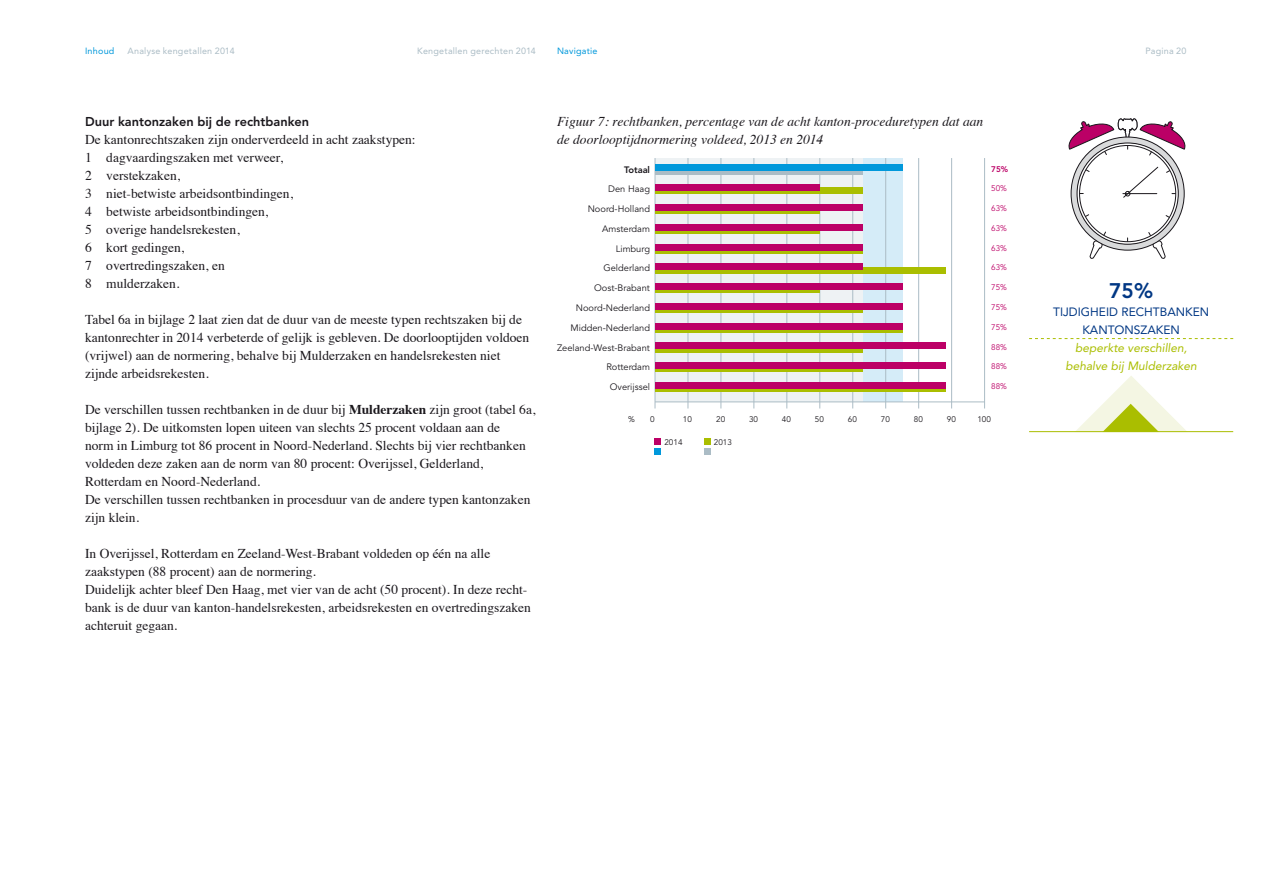
<style>
.page{position:relative;width:1263px;height:893px;background:#fff}
.page>*{position:absolute;margin:0;border:0;box-sizing:border-box;transform-origin:0 0}
._16_av_vet{font:800 21px "Avenir";color:#003784}
._10_plat_Times{font:13.5px/18px "Times";color:#1a171c}
._13_plat_inspring{font:13.5px "Times";color:#1a171c}
._11_plat_curs{font:italic 13.5px/18px "Times";color:#1a171c}
._16_av_vet-2{font:800 12.75px "Avenir";color:#1a171c}
._16_av_vet-3{font:italic 12px/18px "Avenir";color:#aabe00;text-align:center}
._16_av_vet-4{font:12px/18px "Avenir";color:#003784;text-align:center}
.t1{font:9.3px/19.8px "Avenir";color:#1a171c;text-align:right}
.t2{font:9px "Avenir";letter-spacing:.025em;color:#abbcc5}
.t3{font:9px "Avenir";letter-spacing:.025em;color:#0098db}
.t4{font:8.1px "Avenir";color:#bc0066}
.t5{font:8.1px "Avenir";color:#1a171c}
.t6{font:800 8.1px "Avenir";color:#bc0066}
.s1{font-weight:700}
.s2{font-weight:800}
</style>
<div class="page">
<div style="left:655px;top:158px;width:247px;height:244px;background:#d5ecf8"></div>
<div style="left:655px;top:158px;width:208px;height:244px;background:#eef2f4"></div>
<hr style="left:655px;top:158px;width:1px;height:250px;background:#abbcc5">
<hr style="left:688px;top:158px;width:1px;height:250px;background:#abbcc5">
<hr style="left:721px;top:158px;width:1px;height:250px;background:#abbcc5">
<hr style="left:754px;top:158px;width:1px;height:250px;background:#abbcc5">
<hr style="left:786px;top:158px;width:1px;height:250px;background:#abbcc5">
<hr style="left:819px;top:158px;width:1px;height:250px;background:#abbcc5">
<hr style="left:852px;top:158px;width:1px;height:250px;background:#abbcc5">
<hr style="left:885px;top:158px;width:1px;height:250px;background:#abbcc5">
<hr style="left:918px;top:158px;width:1px;height:250px;background:#abbcc5">
<hr style="left:951px;top:158px;width:1px;height:250px;background:#abbcc5">
<hr style="left:984px;top:158px;width:1px;height:250px;background:#abbcc5">
<div style="left:654px;top:438px;width:7px;height:7px;background:#bc0066"></div>
<div style="left:654px;top:448px;width:7px;height:7px;background:#0098db"></div>
<div style="left:704px;top:438px;width:6px;height:7px;background:#aabe00"></div>
<div style="left:704px;top:448px;width:6px;height:7px;background:#abbcc5"></div>
<hr style="left:655px;top:402px;width:329px;height:1px;background:#abbcc5">
<div style="left:655px;top:168px;width:208px;height:7px;background:#abbcc5"></div>
<div style="left:655px;top:188px;width:208px;height:6px;background:#aabe00"></div>
<div style="left:655px;top:207px;width:165px;height:7px;background:#aabe00"></div>
<div style="left:655px;top:227px;width:165px;height:7px;background:#aabe00"></div>
<svg style="left:655px;top:250px;width:208px;height:4px"></svg>
<div style="left:655px;top:267px;width:290px;height:6px;background:#aabe00"></div>
<div style="left:655px;top:287px;width:165px;height:6px;background:#aabe00"></div>
<div style="left:655px;top:306px;width:208px;height:7px;background:#aabe00"></div>
<svg style="left:655px;top:329px;width:247px;height:4px"></svg>
<div style="left:655px;top:346px;width:208px;height:6px;background:#aabe00"></div>
<div style="left:655px;top:366px;width:208px;height:6px;background:#aabe00"></div>
<div style="left:655px;top:385px;width:290px;height:7px;background:#aabe00"></div>
<div style="left:655px;top:165px;width:247px;height:6px;background:#0098db"></div>
<div style="left:655px;top:184px;width:165px;height:7px;background:#bc0066"></div>
<div style="left:655px;top:204px;width:208px;height:7px;background:#bc0066"></div>
<div style="left:655px;top:224px;width:208px;height:7px;background:#bc0066"></div>
<div style="left:655px;top:244px;width:208px;height:6px;background:#bc0066"></div>
<div style="left:655px;top:263px;width:208px;height:7px;background:#bc0066"></div>
<div style="left:655px;top:283px;width:247px;height:7px;background:#bc0066"></div>
<div style="left:655px;top:303px;width:247px;height:7px;background:#bc0066"></div>
<div style="left:655px;top:323px;width:247px;height:6px;background:#bc0066"></div>
<div style="left:655px;top:343px;width:290px;height:6px;background:#bc0066"></div>
<div style="left:655px;top:362px;width:290px;height:7px;background:#bc0066"></div>
<div style="left:655px;top:382px;width:290px;height:7px;background:#bc0066"></div>
<svg style="left:1071px;top:137px;width:113px;height:113px"></svg>
<div style="left:1079px;top:145px;width:97px;height:97px;background:#fff;border-radius:50%"></div>
<svg style="left:1089px;top:231px;width:17px;height:28px"></svg>
<svg style="left:1148px;top:232px;width:18px;height:27px"></svg>
<svg style="left:1068px;top:118px;width:118px;height:80px"></svg>
<svg style="left:1029px;top:338px;width:204px;height:1px"></svg>
<svg style="left:1076px;top:376px;width:110px;height:55px"></svg>
<hr style="left:1029px;top:431px;width:204px;height:1px;background:#aabe00">
<p class="t3" style="left:85px;top:46px;width:31px">Inhoud</p>
<p class="t2" style="left:128px;top:46px;width:109px">Analyse kengetallen 2014</p>
<p class="t2" style="left:417px;top:46px;width:120px">Kengetallen gerechten 2014</p>
<p class="t3" style="left:557px;top:46px;width:42px">Navigatie</p>
<p class="t2" style="left:1145px;top:46px;width:43px">Pagina 20</p>
<p class="_16_av_vet-2" style="left:85px;top:114px;width:226px">Duur kantonzaken bij de rechtbanken</p>
<p class="_10_plat_Times" style="left:85px;top:129px;width:332px">De kantonrechtszaken zijn onderverdeeld in acht zaakstypen:</p>
<p class="_13_plat_inspring" style="left:85px;top:145px;width:200px">1 dagvaardingszaken met verweer,</p>
<p class="_13_plat_inspring" style="left:85px;top:163px;width:97px">2 verstekzaken,</p>
<p class="_13_plat_inspring" style="left:85px;top:181px;width:209px">3 niet-betwiste arbeidsontbindingen,</p>
<p class="_13_plat_inspring" style="left:85px;top:199px;width:185px">4 betwiste arbeidsontbindingen,</p>
<p class="_13_plat_inspring" style="left:85px;top:217px;width:156px">5 overige handelsrekesten,</p>
<p class="_13_plat_inspring" style="left:85px;top:235px;width:101px">6 kort gedingen,</p>
<p class="_13_plat_inspring" style="left:85px;top:253px;width:141px">7 overtredingszaken, en</p>
<p class="_13_plat_inspring" style="left:85px;top:271px;width:96px">8 mulderzaken.</p>
<p class="_10_plat_Times" style="left:85px;top:309px;width:446px">Tabel 6a in bijlage 2 laat zien dat de duur van de meeste typen rechtszaken bij de kantonrechter in 2014 verbeterde of gelijk is gebleven. De doorlooptijden voldoen (vrijwel) aan de normering, behalve bij Mulderzaken en handelsrekesten niet zijnde arbeidsrekesten.</p>
<p class="_10_plat_Times" style="left:85px;top:399px;width:452px">De verschillen tussen rechtbanken in de duur bij <span class="s1">Mulderzaken</span> zijn groot (tabel 6a, bijlage 2). De uitkomsten lopen uiteen van slechts 25 procent voldaan aan de<br>norm in Limburg tot 86 procent in Noord-Nederland. Slechts bij vier rechtbanken voldeden deze zaken aan de norm van 80 procent: Overijssel, Gelderland, Rotterdam en Noord-Nederland.</p>
<p class="_10_plat_Times" style="left:85px;top:489px;width:447px">De verschillen tussen rechtbanken in procesduur van de andere typen kantonzaken zijn klein.</p>
<p class="_10_plat_Times" style="left:85px;top:543px;width:407px">In Overijssel, Rotterdam en Zeeland-West-Brabant voldeden op één na alle zaakstypen (88 procent) aan de normering.</p>
<p class="_10_plat_Times" style="left:85px;top:579px;width:447px">Duidelijk achter bleef Den Haag, met vier van de acht (50 procent). In deze recht&shy;bank is de duur van kanton-handelsrekesten, arbeidsrekesten en overtredingszaken achteruit gegaan.</p>
<p class="_11_plat_curs" style="left:557px;top:112px;width:428px">Figuur 7: rechtbanken, percentage van de acht kanton-proceduretypen dat aan de doorlooptijdnormering voldeed, 2013 en 2014</p>
<p class="t1" style="left:557px;top:160px;width:94px"><span class="s2">Totaal<br></span>Den Haag<br>Noord-Holland<br>Amsterdam<br>Limburg<br>Gelderland<br>Oost-Brabant<br>Noord-Nederland<br>Midden-Nederland<br>Zeeland-West-Brabant<br>Rotterdam<br>Overijssel</p>
<p class="t6" style="left:991px;top:164px;width:19px">75%</p>
<p class="t4" style="left:991px;top:184px;width:17px">50%</p>
<p class="t4" style="left:991px;top:204px;width:17px">63%</p>
<p class="t4" style="left:991px;top:223px;width:17px">63%</p>
<p class="t4" style="left:991px;top:243px;width:17px">63%</p>
<p class="t4" style="left:991px;top:263px;width:17px">63%</p>
<p class="t4" style="left:991px;top:283px;width:17px">75%</p>
<p class="t4" style="left:991px;top:303px;width:17px">75%</p>
<p class="t4" style="left:991px;top:322px;width:17px">75%</p>
<p class="t4" style="left:991px;top:342px;width:17px">88%</p>
<p class="t4" style="left:991px;top:362px;width:17px">88%</p>
<p class="t4" style="left:991px;top:382px;width:17px">88%</p>
<p class="t5" style="left:628px;top:415px;width:8px">%</p>
<p class="t5" style="left:650px;top:415px;width:6px">0</p>
<p class="t5" style="left:683px;top:415px;width:11px">10</p>
<p class="t5" style="left:716px;top:415px;width:11px">20</p>
<p class="t5" style="left:749px;top:415px;width:11px">30</p>
<p class="t5" style="left:782px;top:415px;width:11px">40</p>
<p class="t5" style="left:815px;top:415px;width:11px">50</p>
<p class="t5" style="left:848px;top:415px;width:11px">60</p>
<p class="t5" style="left:881px;top:415px;width:11px">70</p>
<p class="t5" style="left:914px;top:415px;width:11px">80</p>
<p class="t5" style="left:947px;top:415px;width:11px">90</p>
<p class="t5" style="left:977px;top:415px;width:15px">100</p>
<p class="t5" style="left:664px;top:438px;width:20px">2014</p>
<p class="t5" style="left:714px;top:438px;width:20px">2013</p>
<p class="_16_av_vet" style="left:1109px;top:278px;width:45px">75%</p>
<p class="_16_av_vet-4" style="left:1053px;top:303px;width:158px">TIJDIGHEID RECHTBANKEN<br>KANTONSZAKEN</p>
<p class="_16_av_vet-3" style="left:1065px;top:339px;width:133px">beperkte verschillen, behalve bij Mulderzaken</p>
</div>
